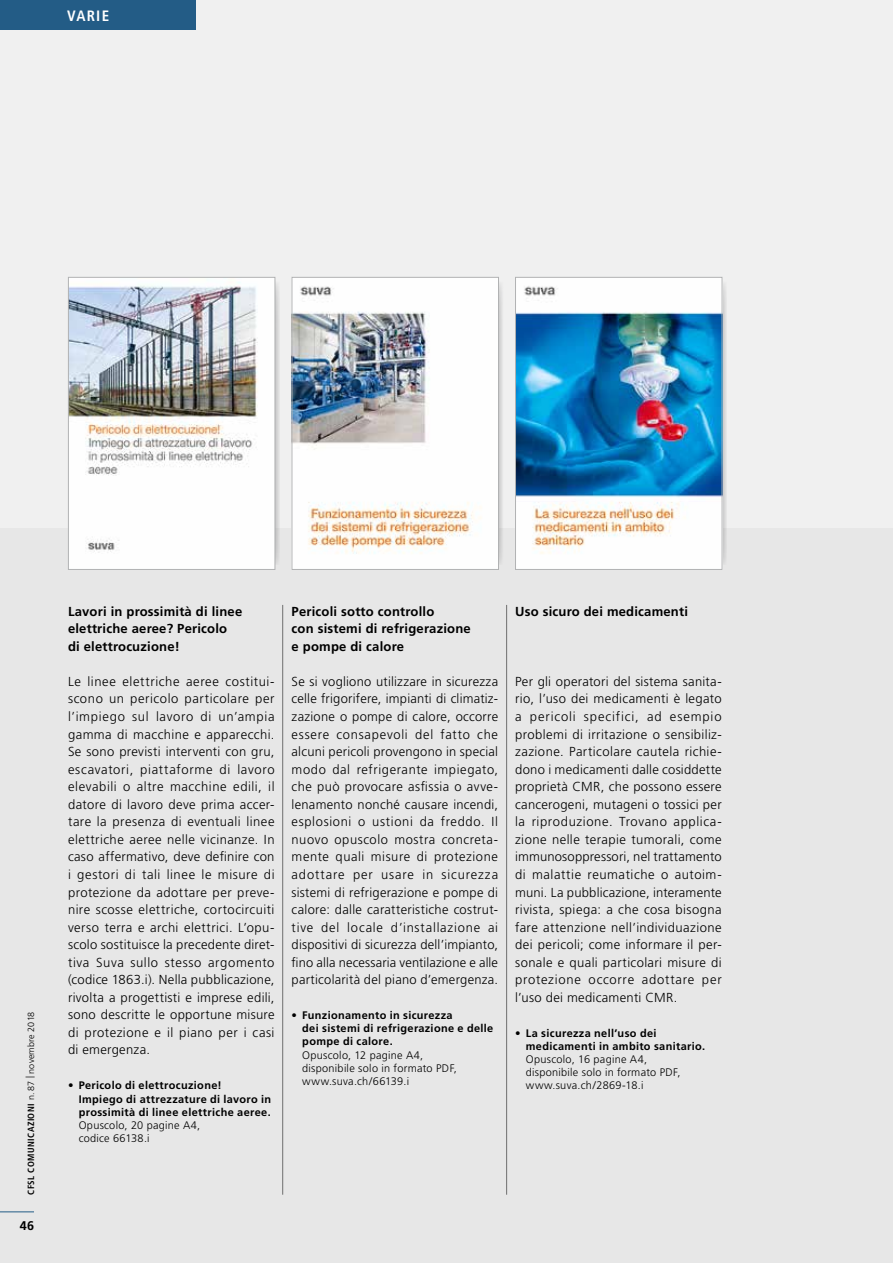
<style>
.page{position:relative;width:893px;height:1263px;background:#fff}
.page>*{position:absolute;margin:0;border:0;box-sizing:border-box;transform-origin:0 0}
.t1{font:700 condensed 15px "Frutiger LT Std";letter-spacing:.08em;color:#fff}
.t2{font:300 13.05px/17.5px "Frutiger LT Std";letter-spacing:.025em;color:#000;text-align:justify}
.t3{font:700 13.05px/17.5px "Frutiger LT Std";letter-spacing:.015em;color:#000}
.t4{font:700 12.6px "Frutiger LT Std";color:#000}
.t5{font:700 10.95px/13.2px "Frutiger LT Std";letter-spacing:.03em;color:#000}
.t6{font:300 10.95px/13.2px "Frutiger LT Std";letter-spacing:.025em;color:#000}
.t7{font:700 condensed 9px "Frutiger LT Std";letter-spacing:.05em;color:#000}
.s1{font-weight:300;font-stretch:normal}
.s2{font-weight:300}
</style>
<div class="page">
<div style="left:0;top:522px;width:893px;height:741px;background:#e7e7e7"></div>
<div style="left:0;top:0;width:893px;height:528px;background:#f0f0f0"></div>
<hr style="left:282px;top:605px;width:1px;height:590px;background:#6e6e6e">
<hr style="left:506px;top:605px;width:1px;height:590px;background:#6e6e6e">
<div style="left:248px;top:282px;width:32px;height:283px;background:linear-gradient(to bottom,#dadada,#d4d4d4)"></div>
<div style="left:472px;top:282px;width:31px;height:283px;background:#d6d6d6"></div>
<img style="left:294px;top:279px;width:203px;height:289px">
<div style="left:292px;top:277px;width:207px;height:293px;border:1px solid #b1b2b3"></div>
<img style="left:70px;top:279px;width:203px;height:289px">
<div style="left:68px;top:277px;width:207px;height:293px;border:1px solid #b1b2b3"></div>
<div style="left:695px;top:282px;width:32px;height:283px;background:linear-gradient(to bottom,#dadada,#d4d4d4)"></div>
<img style="left:517px;top:279px;width:203px;height:289px">
<div style="left:515px;top:277px;width:207px;height:293px;border:1px solid #b1b2b3"></div>
<div style="left:0;top:0;width:196px;height:30px;background:#235c86"></div>
<hr style="left:0;top:1211px;width:34px;height:1px;background:#235c86">
<p class="t1" style="left:67px;top:7px;width:43px">VARIE</p>
<p class="t7" style="left:26px;top:1195px;width:185px;rotate:-90deg">CFSL COMUNICAZIONI <span class="s1">n. 87 </span><sup>|</sup> <span class="s1">novembre 2018</span></p>
<p class="t4" style="left:20px;top:1218px;width:16px">46</p>
<p class="t3" style="left:68px;top:602px;width:176px">Lavori in prossimità di linee elettriche aeree? Pericolo<br>di elettrocuzione!</p>
<p class="t2" style="left:68px;top:673px;width:208px">Le linee elettriche aeree costitui&shy;scono un pericolo particolare per l’impiego sul lavoro di un’ampia gamma di macchine e apparecchi.<br>Se sono previsti interventi con gru, escavatori, piattaforme di lavoro elevabili o altre macchine edili, il datore di lavoro deve prima accer&shy;tare la presenza di eventuali linee elettriche aeree nelle vicinanze. In caso affermativo, deve definire con i gestori di tali linee le misure di protezione da adottare per preve&shy;nire scosse elettriche, cortocircuiti verso terra e archi elettrici. L’opu&shy;scolo sostituisce la precedente diret&shy;tiva Suva sullo stesso argomento (codice 1863.i). Nella pubblicazione, rivolta a progettisti e imprese edili, sono descritte le opportune misure di protezione e il piano per i casi di emergenza.</p>
<p class="t5" style="left:79px;top:1079px;width:194px;text-indent:-11px"><span class="s2">•</span> Pericolo di elettrocuzione!<br>Impiego di attrezzature di lavoro in prossimità di linee elettriche aeree.</p>
<p class="t6" style="left:79px;top:1118px;width:123px">Opuscolo, 20 pagine A4, codice 66138.i</p>
<p class="t3" style="left:292px;top:602px;width:181px">Pericoli sotto controllo<br>con sistemi di refrigerazione e pompe di calore</p>
<p class="t2" style="left:292px;top:673px;width:208px">Se si vogliono utilizzare in sicurezza celle frigorifere, impianti di climatiz&shy;zazione o pompe di calore, occorre essere consapevoli del fatto che alcuni pericoli provengono in special modo dal refrigerante impiegato, che può provocare asfissia o avve&shy;lenamento nonché causare incendi, esplosioni o ustioni da freddo. Il nuovo opuscolo mostra concreta&shy;mente quali misure di protezione adottare per usare in sicurezza sistemi di refrigerazione e pompe di calore: dalle caratteristiche costrut&shy;tive del locale d’installazione ai dispositivi di sicurezza dell’impianto, fino alla necessaria ventilazione e alle particolarità del piano d’emergenza.</p>
<p class="t5" style="left:302px;top:1009px;width:193px;text-indent:-11px"><span class="s2">•</span> Funzionamento in sicurezza<br>dei sistemi di refrigerazione e delle pompe di calore.</p>
<p class="t6" style="left:302px;top:1048px;width:156px">Opuscolo, 12 pagine A4, disponibile solo in formato PDF, www.suva.ch/66139.i</p>
<p class="t3" style="left:515px;top:602px;width:174px">Uso sicuro dei medicamenti</p>
<p class="t2" style="left:515px;top:673px;width:208px">Per gli operatori del sistema sanita&shy;rio, l’uso dei medicamenti è legato a pericoli specifici, ad esempio problemi di irritazione o sensibiliz&shy;zazione. Particolare cautela richie&shy;dono i medicamenti dalle cosiddette proprietà CMR, che possono essere cancerogeni, mutageni o tossici per la riproduzione. Trovano applica&shy;zione nelle terapie tumorali, come immunosoppressori, nel trattamento di malattie reumatiche o autoim&shy;muni. La pubblicazione, interamente rivista, spiega: a che cosa bisogna fare attenzione nell’individuazione dei pericoli; come informare il per&shy;sonale e quali particolari misure di protezione occorre adottare per l’uso dei medicamenti CMR.</p>
<p class="t5" style="left:526px;top:1026px;width:181px;text-indent:-11px"><span class="s2">•</span> La sicurezza nell’uso dei medicamenti in ambito sanitario.</p>
<p class="t6" style="left:526px;top:1053px;width:156px">Opuscolo, 16 pagine A4, disponibile solo in formato PDF, www.suva.ch/2869-18.i</p>
</div>
